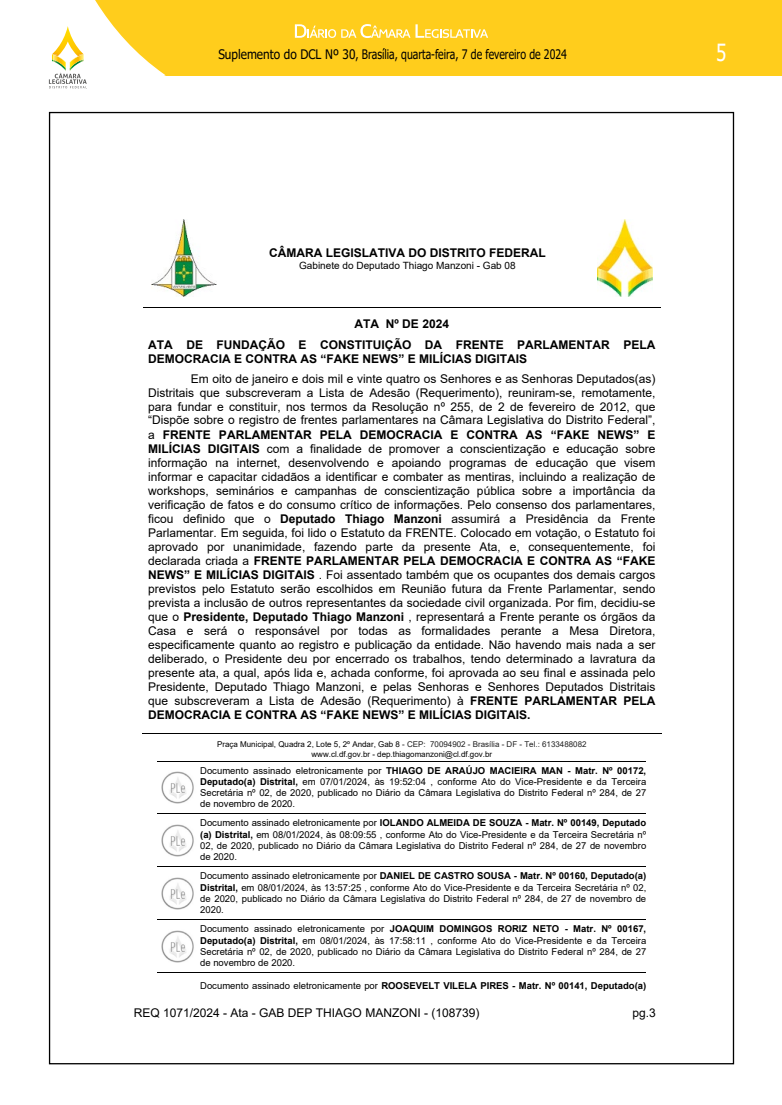
<style>
.page{position:relative;width:782px;height:1105px;background:#fff}
.page>*{position:absolute;margin:0;border:0;box-sizing:border-box;transform-origin:0 0}
.t1{font:23.6px "Tahoma";color:#fff;scale:.8 1}
.t2{font:13.1px "Tahoma";color:#000;scale:.9 1}
.t3{font:12px/14px "Arial";color:#000;text-align:justify}
.t4{font:700 12px/20.3px "Arial";color:#000;text-align:center}
.t5{font:10px "Arial";color:#000}
.t6{font:9.5px/11.1px "Arial";color:#000;text-align:justify}
.t7{font:700 9.5px "Arial";color:#000}
.t8{font:8px/9.3px "Arial";color:#000;text-align:center}
.s1{font-weight:700}
.s2{color:#212121}
.s3{font-weight:400}
</style>
<div class="page">
<div style="left:0;top:0;width:781px;height:75px;background:#ffcd1c"></div>
<svg style="left:0;top:0;width:165px;height:89px"></svg>
<svg style="left:295px;top:24px;width:193px;height:14px"></svg>
<hr style="left:143px;top:307px;width:517px;height:1px;background:#000">
<hr style="left:142px;top:733px;width:519px;height:1px;background:#000">
<hr style="left:157px;top:761px;width:489px;height:1px;background:#000">
<hr style="left:157px;top:814px;width:489px;height:1px;background:#000">
<hr style="left:157px;top:866px;width:489px;height:1px;background:#000">
<hr style="left:157px;top:919px;width:489px;height:1px;background:#000">
<hr style="left:157px;top:972px;width:489px;height:1px;background:#000">
<img style="left:161px;top:930px;width:33px;height:33px">
<img style="left:161px;top:877px;width:33px;height:33px">
<img style="left:161px;top:824px;width:33px;height:33px">
<img style="left:161px;top:771px;width:33px;height:33px">
<img style="left:152px;top:219px;width:64px;height:78px">
<img style="left:597px;top:219px;width:55px;height:78px">
<p class="t2" style="left:218px;top:46px;width:388px">Suplemento do DCL Nº 30, Brasília, quarta-feira, 7 de fevereiro de 2024</p>
<h1 class="t1" style="left:715px;top:36px;width:14px">5</h1>
<p class="t4" style="left:269px;top:242px;width:278px">CÂMARA LEGISLATIVA DO DISTRITO FEDERAL</p>
<p class="t5" style="left:299px;top:258px;width:218px">Gabinete do Deputado Thiago Manzoni - Gab 08</p>
<p class="t4" style="left:148px;top:314px;width:508px">ATA Nº DE 2024<br>ATA DE FUNDAÇÃO E CONSTITUIÇÃO DA FRENTE PARLAMENTAR PELA</p>
<p class="t4" style="left:148px;top:349px;width:380px">DEMOCRACIA E CONTRA AS “FAKE NEWS” E MILÍCIAS DIGITAIS</p>
<p class="t3" style="left:148px;top:371px;width:508px;text-indent:43px">Em oito de janeiro e dois mil e vinte quatro os Senhores e as Senhoras Deputados(as)<br>Distritais que subscreveram a Lista de Adesão (Requerimento), reuniram-se, remotamente, para fundar e constituir, nos termos da Resolução nº 255, de 2 de fevereiro de 2012, que “Dispõe sobre o registro de frentes parlamentares na Câmara Legislativa do Distrito Federal”, a <span class="s1">FRENTE PARLAMENTAR PELA DEMOCRACIA E CONTRA AS “FAKE NEWS” E MILÍCIAS DIGITAIS</span> com a finalidade de promover a conscientização e educação sobre informação na internet, desenvolvendo e apoiando programas de educação que visem informar e capacitar cidadãos a identificar e combater as mentiras, incluindo a realização de workshops, seminários e campanhas de conscientização pública sobre a importância da verificação de fatos e do consumo crítico de informações. Pelo consenso dos parlamentares, ficou definido que o <span class="s1">Deputado Thiago Manzoni</span> assumirá a Presidência da Frente Parlamentar. Em seguida, foi lido o Estatuto da FRENTE. Colocado em votação, o Estatuto foi aprovado por unanimidade, fazendo parte da presente Ata, e, consequentemente, foi declarada criada a <span class="s1">FRENTE PARLAMENTAR PELA DEMOCRACIA E CONTRA AS “FAKE NEWS” E MILÍCIAS DIGITAIS</span> . Foi assentado também que os ocupantes dos demais cargos previstos pelo Estatuto serão escolhidos em Reunião futura da Frente Parlamentar, sendo prevista a inclusão de outros representantes da sociedade civil organizada. Por fim, decidiu-se que o <span class="s1">Presidente, Deputado Thiago Manzoni</span> , representará a Frente perante os órgãos da Casa e será o responsável por todas as formalidades perante a Mesa Diretora, especificamente quanto ao registro e publicação da entidade. Não havendo mais nada a ser deliberado, o Presidente deu por encerrado os trabalhos, tendo determinado a lavratura da presente ata, a qual, após lida e, achada conforme, foi aprovada ao seu final e assinada pelo Presidente, Deputado Thiago Manzoni, e pelas Senhoras e Senhores Deputados Distritais que subscreveram a Lista de Adesão (Requerimento) à <span class="s1">FRENTE PARLAMENTAR PELA DEMOCRACIA E CONTRA AS “FAKE NEWS” E MILÍCIAS DIGITAIS.</span></p>
<p class="t8" style="left:217px;top:740px;width:371px">Praça Municipal, Quadra 2, Lote 5, 2º Andar, Gab 8 <span class="s2">- CEP: 70094902 - Brasília - DF - Tel.: 6133488082 </span>www.cl.df.gov.br - dep.thiagomanzoni@cl.df.gov.br</p>
<p class="t6" style="left:200px;top:765px;width:447px">Documento assinado eletronicamente por <span class="s1">THIAGO DE ARAÚJO MACIEIRA MAN - Matr. Nº 00172, Deputado(a) Distrital,</span> em 07/01/2024, às 19:52:04 , conforme Ato do Vice-Presidente e da Terceira Secretária nº 02, de 2020, publicado no Diário da Câmara Legislativa do Distrito Federal nº 284, de 27 de novembro de 2020.</p>
<p class="t6" style="left:200px;top:817px;width:447px">Documento assinado eletronicamente por <span class="s1">IOLANDO ALMEIDA DE SOUZA - Matr. Nº 00149, Deputado (a) Distrital,</span> em 08/01/2024, às 08:09:55 , conforme Ato do Vice-Presidente e da Terceira Secretária nº 02, de 2020, publicado no Diário da Câmara Legislativa do Distrito Federal nº 284, de 27 de novembro de 2020.</p>
<p class="t6" style="left:200px;top:870px;width:447px">Documento assinado eletronicamente por <span class="s1">DANIEL DE CASTRO SOUSA - Matr. Nº 00160, Deputado(a)<br>Distrital,</span> em 08/01/2024, às 13:57:25 , conforme Ato do Vice-Presidente e da Terceira Secretária nº 02, de 2020, publicado no Diário da Câmara Legislativa do Distrito Federal nº 284, de 27 de novembro de 2020.</p>
<p class="t6" style="left:200px;top:923px;width:447px">Documento assinado eletronicamente por <span class="s1">JOAQUIM DOMINGOS RORIZ NETO - Matr. Nº 00167, Deputado(a) Distrital,</span> em 08/01/2024, às 17:58:11 , conforme Ato do Vice-Presidente e da Terceira Secretária nº 02, de 2020, publicado no Diário da Câmara Legislativa do Distrito Federal nº 284, de 27 de novembro de 2020.</p>
<p class="t7" style="left:200px;top:979px;width:447px"><span class="s3">Documento assinado eletronicamente por</span> ROOSEVELT VILELA PIRES - Matr. Nº 00141, Deputado(a)</p>
<p class="t3" style="left:134px;top:1006px;width:347px">REQ 1071/2024 - Ata - GAB DEP THIAGO MANZONI - (108739)</p>
<p class="t3" style="left:632px;top:1006px;width:25px">pg.3</p>
</div>
